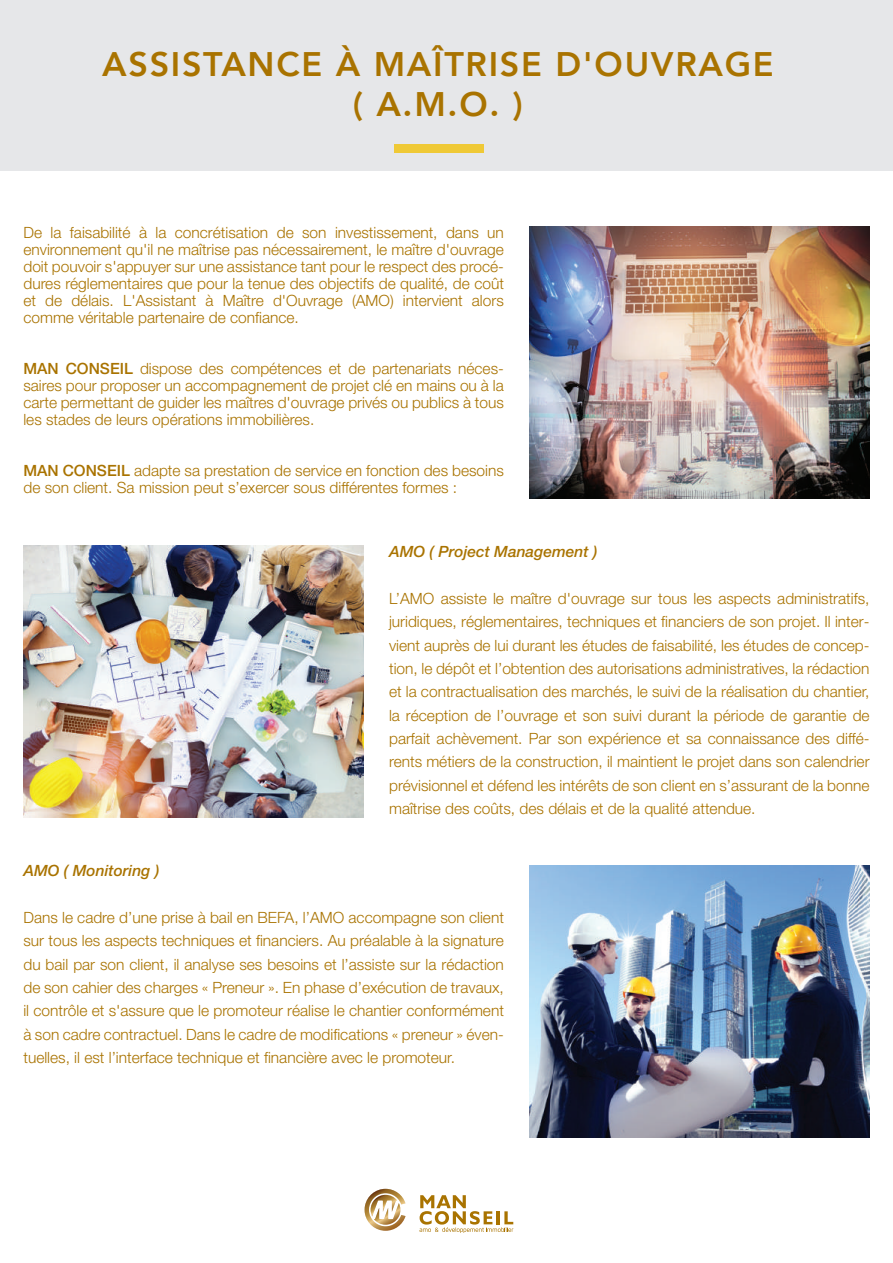
<style>
.page{position:relative;width:893px;height:1263px;background:#fff}
.page>*{position:absolute;margin:0;border:0;box-sizing:border-box;transform-origin:0 0}
.t1{font:800 34.05px/40.8px "Avenir";letter-spacing:.05em;color:#a97300;text-align:center}
.t2{font:300 15.45px/23.4px "Helvetica Neue";color:#a97300;text-align:justify}
.t3{font:italic 500 15.45px "Helvetica Neue";color:#a97300}
.s1{font-weight:500}
</style>
<div class="page">
<div style="left:0;top:0;width:893px;height:170px;background:#e6e7e9"></div>
<div style="left:394px;top:144px;width:90px;height:9px;background:#efc936"></div>
<svg style="left:419px;top:1195px;width:94px;height:38px"></svg>
<svg style="left:365px;top:1189px;width:41px;height:42px"></svg>
<img style="left:529px;top:227px;width:340px;height:272px">
<img style="left:23px;top:546px;width:341px;height:272px">
<img style="left:529px;top:865px;width:340px;height:272px">
<h1 class="t1" style="left:102px;top:41px;width:673px">ASSISTANCE À MAÎTRISE D'OUVRAGE ( A.M.O. )</h1>
<p class="t2" style="left:23px;top:223px;width:482px;line-height:17px">De la faisabilité à la concrétisation de son investissement, dans un environnement qu'il ne maîtrise pas nécessairement, le maître d'ouvrage doit pouvoir s'appuyer sur une assistance tant pour le respect des procé&shy;dures réglementaires que pour la tenue des objectifs de qualité, de coût et de délais. L'Assistant à Maître d'Ouvrage (AMO) intervient alors comme véritable partenaire de confiance.</p>
<p class="t2" style="left:23px;top:359px;width:482px;line-height:17px"><span class="s1">MAN CONSEIL</span> dispose des compétences et de partenariats néces&shy;saires pour proposer un accompagnement de projet clé en mains ou à la carte permettant de guider les maîtres d'ouvrage privés ou publics à tous les stades de leurs opérations immobilières.</p>
<p class="t2" style="left:23px;top:462px;width:482px;line-height:17px"><span class="s1">MAN CONSEIL</span> adapte sa prestation de service en fonction des besoins de son client. Sa mission peut s’exercer sous différentes formes :</p>
<p class="t3" style="left:389px;top:542px;width:210px">AMO ( Project Management )</p>
<p class="t2" style="left:389px;top:586px;width:482px">L’AMO assiste le maître d'ouvrage sur tous les aspects administratifs, juridiques, réglementaires, techniques et financiers de son projet. Il inter&shy;vient auprès de lui durant les études de faisabilité, les études de concep&shy;tion, le dépôt et l’obtention des autorisations administratives, la rédaction et la contractualisation des marchés, le suivi de la réalisation du chantier, la réception de l’ouvrage et son suivi durant la période de garantie de parfait achèvement. Par son expérience et sa connaissance des diffé&shy;rents métiers de la construction, il maintient le projet dans son calendrier prévisionnel et défend les intérêts de son client en s’assurant de la bonne maîtrise des coûts, des délais et de la qualité attendue.</p>
<p class="t3" style="left:23px;top:861px;width:137px">AMO ( Monitoring )</p>
<p class="t2" style="left:23px;top:905px;width:482px">Dans le cadre d’une prise à bail en BEFA, l’AMO accompagne son client sur tous les aspects techniques et financiers. Au préalable à la signature du bail par son client, il analyse ses besoins et l’assiste sur la rédaction de son cahier des charges « Preneur ». En phase d’exécution de travaux, il contrôle et s'assure que le promoteur réalise le chantier conformément à son cadre contractuel. Dans le cadre de modifications « preneur » éven&shy;tuelles, il est l’interface technique et financière avec le promoteur.</p>
</div>
